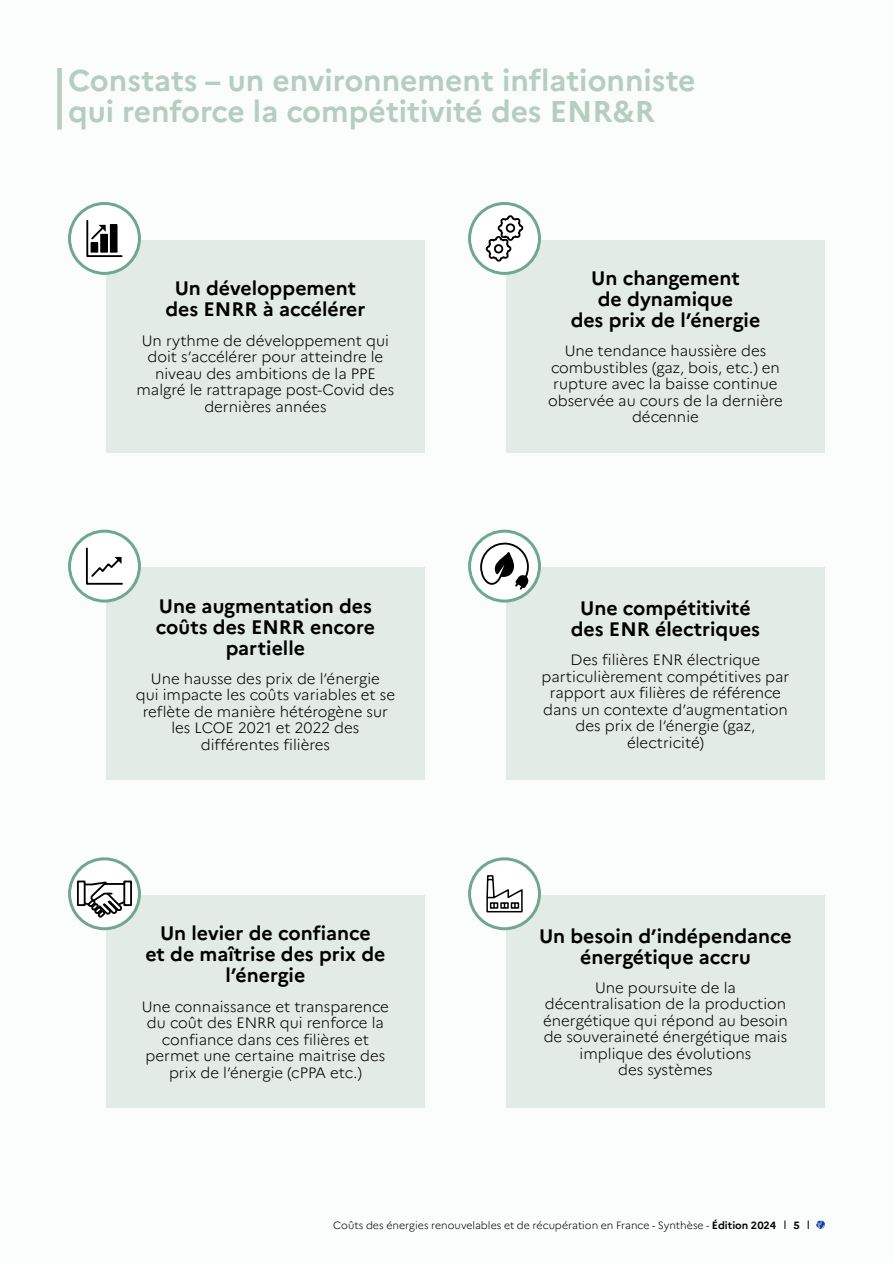
<style>
.page{position:relative;width:893px;height:1263px;background:#fff}
.page>*{position:absolute;margin:0;border:0;box-sizing:border-box;transform-origin:0 0}
.H3-01{font:700 30px/31.5px "Marianne";color:#b6cdc1}
.Texte_Ctre_Valor{font:700 19.5px/21px "Marianne";color:#000;text-align:center}
.Texte_Ctre{font:300 15px/16.5px "Marianne";color:#000;text-align:center}
.t1{font:300 10.5px "Marianne";color:#000}
.t2{font:700 10.5px "Marianne";color:#000}
.s1{font-weight:700}
</style>
<div class="page">
<div style="left:57px;top:68px;width:5px;height:62px;background:#b6cdc1"></div>
<div style="left:106px;top:240px;width:319px;height:213px;background:#e3ebe7"></div>
<div style="left:70px;top:203px;width:69px;height:70px;background:#fff;border-radius:50%"></div>
<div style="left:68px;top:202px;width:73px;height:73px;border:3px solid #6fa790;border-radius:50%"></div>
<svg style="left:86px;top:220px;width:37px;height:37px"></svg>
<div style="left:91px;top:243px;width:7px;height:9px;background:#000"></div>
<div style="left:101px;top:234px;width:6px;height:18px;background:#000"></div>
<div style="left:100px;top:234px;width:8px;height:18px;border:1px solid #000"></div>
<div style="left:110px;top:225px;width:7px;height:27px;background:#000"></div>
<div style="left:506px;top:240px;width:319px;height:213px;background:#e3ebe7"></div>
<div style="left:470px;top:203px;width:69px;height:70px;background:#fff;border-radius:50%"></div>
<div style="left:468px;top:202px;width:73px;height:73px;border:3px solid #6fa790;border-radius:50%"></div>
<svg style="left:485px;top:215px;width:39px;height:47px"></svg>
<div style="left:106px;top:568px;width:319px;height:212px;background:#e3ebe7"></div>
<div style="left:70px;top:531px;width:69px;height:70px;background:#fff;border-radius:50%"></div>
<div style="left:68px;top:530px;width:73px;height:72px;border:3px solid #6fa790;border-radius:50%"></div>
<svg style="left:85px;top:547px;width:38px;height:38px"></svg>
<div style="left:506px;top:568px;width:319px;height:212px;background:#e3ebe7"></div>
<svg style="left:470px;top:531px;width:69px;height:70px"></svg>
<div style="left:468px;top:530px;width:73px;height:72px;border:3px solid #6fa790;border-radius:50%"></div>
<svg style="left:479px;top:541px;width:50px;height:49px"></svg>
<div style="left:106px;top:895px;width:319px;height:213px;background:#e3ebe7"></div>
<div style="left:70px;top:859px;width:69px;height:70px;background:#fff;border-radius:50%"></div>
<div style="left:68px;top:857px;width:73px;height:73px;border:3px solid #6fa790;border-radius:50%"></div>
<svg style="left:76px;top:880px;width:57px;height:39px"></svg>
<div style="left:506px;top:895px;width:319px;height:213px;background:#e3ebe7"></div>
<div style="left:470px;top:859px;width:69px;height:70px;background:#fff;border-radius:50%"></div>
<div style="left:468px;top:857px;width:73px;height:73px;border:3px solid #6fa790;border-radius:50%"></div>
<svg style="left:486px;top:875px;width:37px;height:38px"></svg>
<svg style="left:816px;top:1220px;width:9px;height:9px"></svg>
<h4 class="H3-01" style="left:68px;top:62px;width:629px">Constats – un environnement inflationniste qui renforce la compétitivité des ENR&amp;R</h4>
<p class="Texte_Ctre_Valor" style="left:165px;top:276px;width:201px">Un développement des ENRR à accélérer</p>
<p class="Texte_Ctre" style="left:137px;top:331px;width:259px">Un rythme de développement qui doit s’accélérer pour atteindre le niveau des ambitions de la PPE malgré le rattrapage post-Covid des dernières années</p>
<p class="Texte_Ctre_Valor" style="left:156px;top:594px;width:221px">Une augmentation des coûts des ENRR encore partielle</p>
<p class="Texte_Ctre" style="left:136px;top:669px;width:261px">Une hausse des prix de l’énergie<br>qui impacte les coûts variables et se reflète de manière hétérogène sur les LCOE 2021 et 2022 des différentes filières</p>
<p class="Texte_Ctre_Valor" style="left:145px;top:921px;width:242px">Un levier de confiance<br>et de maîtrise des prix de l’énergie</p>
<p class="Texte_Ctre" style="left:142px;top:997px;width:249px">Une connaissance et transparence du coût des ENRR qui renforce la confiance dans ces filières et permet une certaine maitrise des prix de l’énergie (cPPA etc.)</p>
<p class="Texte_Ctre_Valor" style="left:571px;top:266px;width:191px">Un changement<br>de dynamique<br>des prix de l’énergie</p>
<p class="Texte_Ctre" style="left:548px;top:341px;width:236px">Une tendance haussière des combustibles (gaz, bois, etc.) en rupture avec la baisse continue observée au cours de la dernière décennie</p>
<p class="Texte_Ctre_Valor" style="left:571px;top:596px;width:191px">Une compétitivité des ENR électriques</p>
<p class="Texte_Ctre" style="left:542px;top:650px;width:249px">Des filières ENR électrique particulièrement compétitives par rapport aux filières de référence dans un contexte d’augmentation des prix de l’énergie (gaz, électricité)</p>
<p class="Texte_Ctre_Valor" style="left:539px;top:923px;width:254px">Un besoin d’indépendance énergétique accru</p>
<p class="Texte_Ctre" style="left:543px;top:978px;width:246px">Une poursuite de la décentralisation de la production énergétique qui répond au besoin de souveraineté énergétique mais implique des évolutions<br>des systèmes</p>
<p class="t1" style="left:333px;top:1217px;width:444px">Coûts des énergies renouvelables et de récupération en France - Synthèse - <span class="s1">Édition 2024</span></p>
<p class="t2" style="left:793px;top:1217px;width:8px">5</p>
</div>
